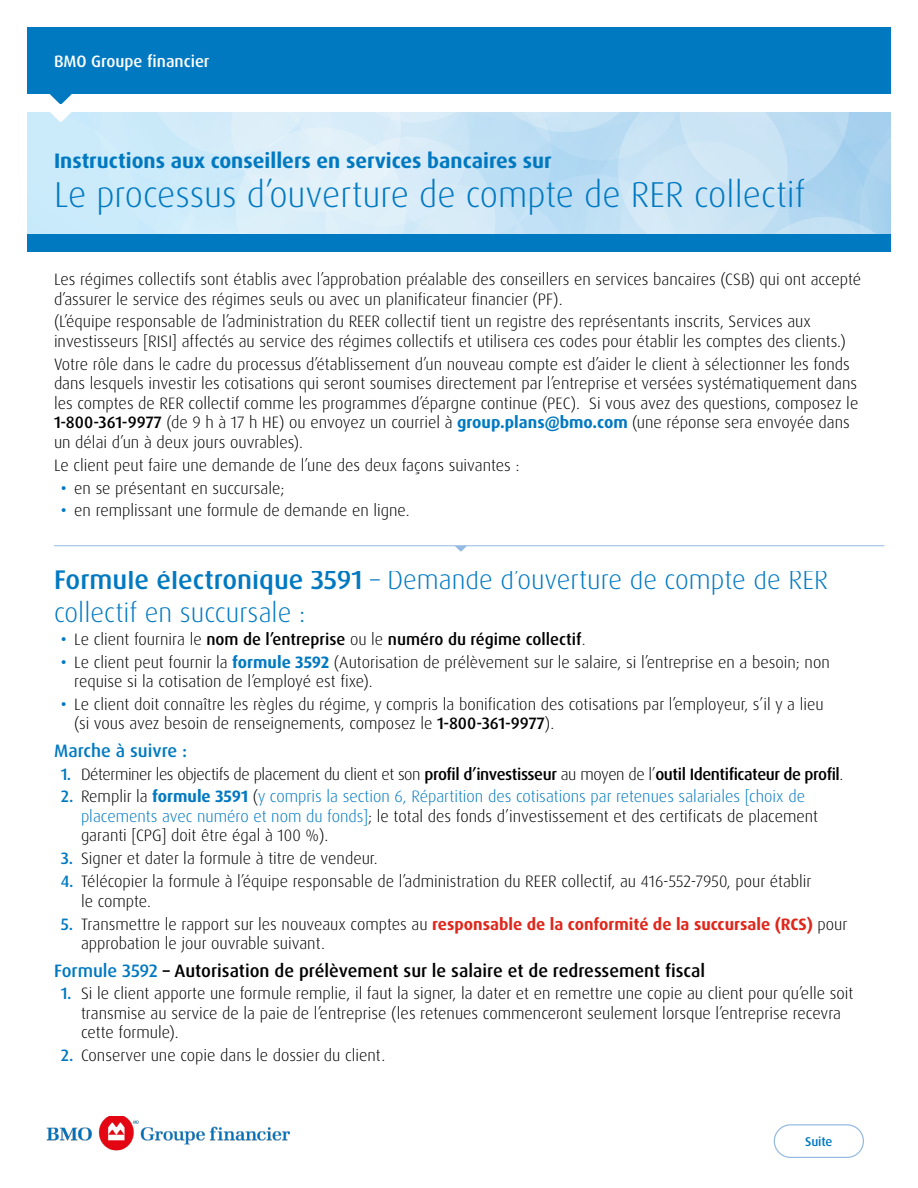
<style>
.page{position:relative;width:918px;height:1188px;background:#fff}
.page>*{position:absolute;margin:0;border:0;box-sizing:border-box;transform-origin:0 0}
.t1{font:300 36px "Dax Pro";color:#0079c1}
.t2{font:300 27px/32.4px "Dax Pro";color:#0079c1}
.t3{font:700 21px "Dax Pro";color:#0079c1}
.t4{font:500 18px "Dax Pro";color:#000}
.t5{font:500 18px "Dax Pro";color:#0079c1}
.t6{font:300 16.5px/19.5px "Dax Pro";color:#000}
.t7{font:300 16.5px/19.5px "Dax Pro";color:#0079c1}
.t8{font:300 16.5px "Dax Pro";letter-spacing:-.025em;color:#000}
.t9{font:500 16.5px "Dax Pro";color:#000}
.t10{font:500 16.5px "Dax Pro";color:#fff}
.t11{font:500 12.75px "Dax Pro";letter-spacing:-.01em;color:#0079c1}
.s1{font-weight:500}
.s2{font-weight:700;color:#0079c1}
.s3{font-weight:500;color:#0079c1}
.s4{color:#0079c1}
.s5{font-weight:300}
.s6{color:#000}
.s7{font-weight:700}
.s8{font-weight:700;color:#df271c}
</style>
<div class="page">
<div style="left:27px;top:234px;width:864px;height:18px;background:#0079c1"></div>
<svg style="left:774px;top:1124px;width:90px;height:34px"></svg>
<img style="left:46px;top:1116px;width:245px;height:35px">
<hr style="left:54px;top:545px;width:830px;height:1px;background:#94bae3">
<svg style="left:455px;top:546px;width:12px;height:5px"></svg>
<div style="left:27px;top:27px;width:864px;height:67px;background:#0079c1"></div>
<svg style="left:27px;top:94px;width:864px;height:140px"></svg>
<p class="t10" style="left:54px;top:51px;width:157px">BMO Groupe financier</p>
<h1 class="t3" style="left:54px;top:147px;width:499px">Instructions aux conseillers en services bancaires sur</h1>
<h1 class="t1" style="left:54px;top:171px;width:753px">Le processus d’ouverture de compte de RER collectif</h1>
<p class="t6" style="left:54px;top:270px;width:809px">Les régimes collectifs sont établis avec l’approbation préalable des conseillers en services bancaires (CSB) qui ont accepté d’assurer le service des régimes seuls ou avec un planificateur financier (PF).</p>
<p class="t6" style="left:54px;top:312px;width:793px">(L’équipe responsable de l’administration du REER collectif tient un registre des représentants inscrits, Services aux investisseurs [RISI] affectés au service des régimes collectifs et utilisera ces codes pour établir les comptes des clients.)</p>
<p class="t6" style="left:54px;top:354px;width:806px">Votre rôle dans le cadre du processus d’établissement d’un nouveau compte est d’aider le client à sélectionner les fonds dans lesquels investir les cotisations qui seront soumises directement par l’entreprise et versées systématiquement dans les comptes de RER collectif comme les programmes d’épargne continue (PEC). Si vous avez des questions, composez le <span class="s1">1-800-361-9977</span> (de 9 h à 17 h HE) ou envoyez un courriel à <span class="s2">group.plans@bmo.com</span> (une réponse sera envoyée dans un délai d’un à deux jours ouvrables).</p>
<p class="t6" style="left:54px;top:455px;width:467px">Le client peut faire une demande de l’une des deux façons suivantes :</p>
<p class="t6" style="left:61px;top:478px;width:225px"><span class="s3">•</span> en se présentant en succursale;</p>
<p class="t6" style="left:61px;top:501px;width:350px"><span class="s3">•</span> en remplissant une formule de demande en ligne.</p>
<h2 class="t2" style="left:54px;top:564px;width:776px"><span class="s1">Formule électronique 3591</span> – Demande d’ouverture de compte de RER collectif en succursale :</h2>
<p class="t9" style="left:61px;top:628px;width:526px"><span class="s4">•</span> <span class="s5">Le client fournira le</span> nom de l’entreprise <span class="s5">ou le</span> numéro du régime collectif<span class="s5">.</span></p>
<p class="t6" style="left:74px;top:652px;width:757px;text-indent:-14px"><span class="s3">•</span> Le client peut fournir la <span class="s2">formule 3592</span> (Autorisation de prélèvement sur le salaire, si l’entreprise en a besoin; non requise si la cotisation de l’employé est fixe).</p>
<p class="t6" style="left:74px;top:694px;width:751px;text-indent:-14px"><span class="s3">•</span> Le client doit connaître les règles du régime, y compris la bonification des cotisations par l’employeur, s’il y a lieu (si vous avez besoin de renseignements, composez le <span class="s1">1-800-361-9977</span>).</p>
<h3 class="t5" style="left:54px;top:739px;width:135px">Marche à suivre :</h3>
<p class="t8" style="left:61px;top:763px;width:784px"><span class="s3">1.</span> Déterminer les objectifs de placement du client et son <span class="s1">profil d’investisseur</span> au moyen de l’<span class="s1">outil Identificateur de profil</span>.</p>
<p class="t7" style="left:81px;top:787px;width:739px;text-indent:-20px"><span class="s1">2.</span> <span class="s6">Remplir la</span> <span class="s7">formule 3591</span> <span class="s6">(</span>y compris la section 6, Répartition des cotisations par retenues salariales [choix de placements avec numéro et nom du fonds]<span class="s6">; le total des fonds d’investissement et des certificats de placement garanti [CPG] doit être égal à 100 %).</span></p>
<p class="t6" style="left:61px;top:849px;width:318px"><span class="s3">3.</span> Signer et dater la formule à titre de vendeur.</p>
<p class="t6" style="left:81px;top:872px;width:732px;text-indent:-20px"><span class="s3">4.</span> Télécopier la formule à l’équipe responsable de l’administration du REER collectif, au 416-552-7950, pour établir le compte.</p>
<p class="t6" style="left:81px;top:914px;width:768px;text-indent:-20px"><span class="s3">5.</span> Transmettre le rapport sur les nouveaux comptes au <span class="s8">responsable de la conformité de la succursale (RCS)</span> pour approbation le jour ouvrable suivant.</p>
<h3 class="t4" style="left:54px;top:959px;width:653px"><span class="s4">Formule 3592</span> – Autorisation de prélèvement sur le salaire et de redressement fiscal</h3>
<p class="t6" style="left:81px;top:984px;width:774px;text-indent:-20px"><span class="s3">1.</span> Si le client apporte une formule remplie, il faut la signer, la dater et en remettre une copie au client pour qu’elle soit transmise au service de la paie de l’entreprise (les retenues commenceront seulement lorsque l’entreprise recevra cette formule).</p>
<p class="t6" style="left:61px;top:1046px;width:326px"><span class="s3">2.</span> Conserver une copie dans le dossier du client.</p>
<p class="t11" style="left:805px;top:1133px;width:29px">Suite</p>
</div>
